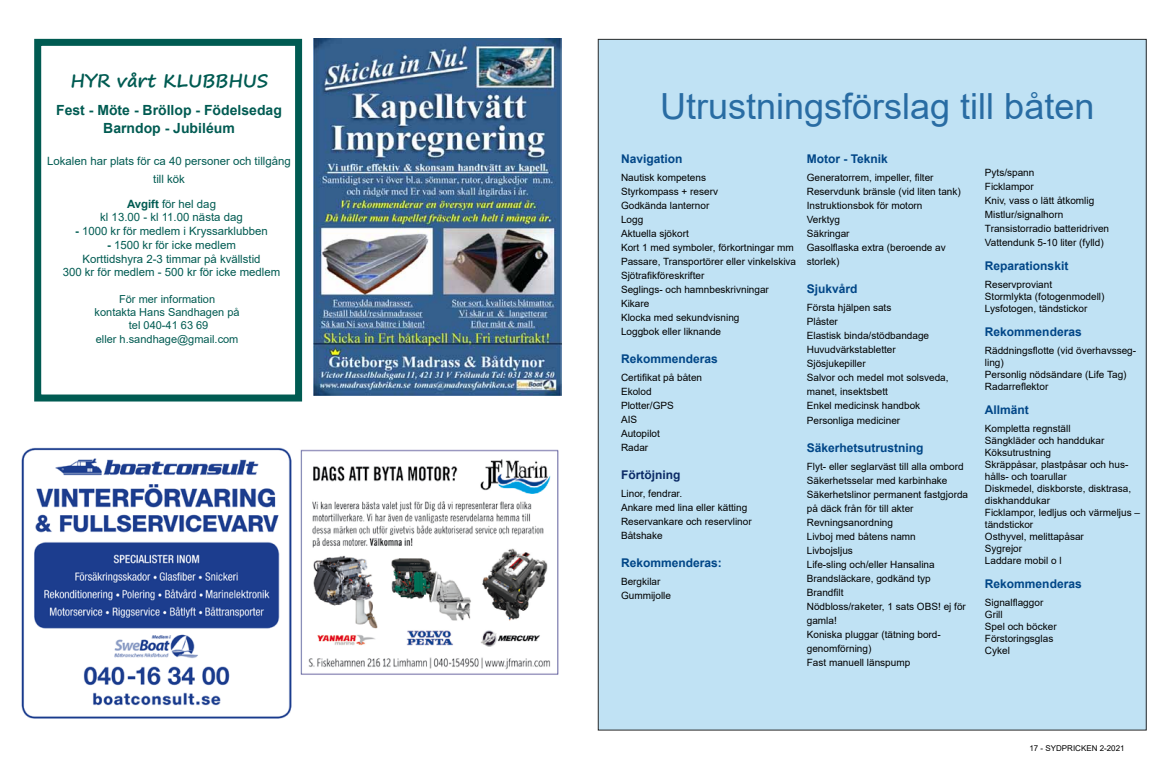
<style>
.page{position:relative;width:1163px;height:780px;background:#fff}
.page>*{position:absolute;margin:0;border:0;box-sizing:border-box;transform-origin:0 0}
.t1{font:36px "Arial";color:#005192}
.t2{font:700 18px "Segoe Print";color:#005b52}
.t3{font:700 14px/18px "Arial";color:#005b52;text-align:center}
.t4{font:700 12px "Arial";color:#004687}
.t5{font:700 12px "Arial";color:#0b2a66}
.t6{font:11.4px/13.7px "Arial";color:#005b52;text-align:center}
.t7{font:11px/13.2px "Arial";color:#005b52;text-align:center}
.t8{font:10px/14px "Arial";color:#000}
.t9{font:8px "Arial";color:#000}
.s1{font-weight:700}
</style>
<div class="page">
<div style="left:598px;top:39px;width:547px;height:691px;background:#c0e2f4"></div>
<img style="left:21px;top:447px;width:271px;height:272px">
<img style="left:313px;top:38px;width:248px;height:357px">
<img style="left:300px;top:449px;width:259px;height:226px">
<div style="left:34px;top:39px;width:268px;height:362px;border:7px solid #005b52"></div>
<h2 class="t2" style="left:70px;top:64px;width:199px">HYR vårt KLUBBHUS</h2>
<h3 class="t3" style="left:56px;top:102px;width:227px">Fest - Möte - Bröllop - Födelsedag<br>Barndop - Jubiléum</h3>
<p class="t6" style="left:47px;top:152px;width:245px;line-height:18px">Lokalen har plats för ca 40 personer och tillgång till kök</p>
<p class="t6" style="left:100px;top:197px;width:144px"><span class="s1">Avgift</span> för hel dag<br>kl 13.00 - kl 11.00 nästa dag</p>
<p class="t6" style="left:75px;top:224px;width:194px"><span class="s1">-</span> 1000 kr för medlem i Kryssarklubben</p>
<p class="t6" style="left:63px;top:238px;width:219px"><span class="s1">-</span> 1500 kr för icke medlem<br>Korttidshyra 2-3 timmar på kvällstid<br>300 kr för medlem - 500 kr för icke medlem</p>
<p class="t7" style="left:95px;top:292px;width:146px">För mer information<br>kontakta Hans Sandhagen på tel 040-41 63 69<br>eller h.sandhage@gmail.com</p>
<h1 class="t1" style="left:660px;top:82px;width:436px">Utrustningsförslag till båten</h1>
<p class="t4" style="left:621px;top:150px;width:63px">Navigation</p>
<p class="t8" style="left:621px;top:170px;width:177px">Nautisk kompetens<br>Styrkompass + reserv<br>Godkända lanternor<br>Logg<br>Aktuella sjökort<br>Kort 1 med symboler, förkortningar mm<br>Passare, Transportörer eller vinkelskiva<br>Sjötrafikföreskrifter<br>Seglings- och hamnbeskrivningar<br>Kikare<br>Klocka med sekundvisning<br>Loggbok eller liknande</p>
<p class="t4" style="left:621px;top:350px;width:98px">Rekommenderas</p>
<p class="t8" style="left:621px;top:370px;width:83px">Certifikat på båten<br>Ekolod<br>Plotter/GPS<br>AIS<br>Autopilot<br>Radar</p>
<p class="t5" style="left:621px;top:466px;width:61px">Förtöjning</p>
<p class="t8" style="left:621px;top:486px;width:132px">Linor, fendrar.<br>Ankare med lina eller kätting<br>Reservankare och reservlinor<br>Båtshake</p>
<p class="t4" style="left:621px;top:554px;width:102px">Rekommenderas:</p>
<p class="t8" style="left:621px;top:574px;width:51px">Bergkilar<br>Gummijolle</p>
<p class="t4" style="left:806px;top:151px;width:83px">Motor - Teknik</p>
<p class="t8" style="left:806px;top:171px;width:155px">Generatorrem, impeller, filter<br>Reservdunk bränsle (vid liten tank)<br>Instruktionsbok för motorn<br>Verktyg<br>Säkringar<br>Gasolflaska extra (beroende av storlek)</p>
<p class="t4" style="left:806px;top:281px;width:52px">Sjukvård</p>
<p class="t8" style="left:806px;top:301px;width:143px">Första hjälpen sats<br>Plåster<br>Elastisk binda/stödbandage<br>Huvudvärkstabletter<br>Sjösjukepiller<br>Salvor och medel mot solsveda, manet, insektsbett<br>Enkel medicinsk handbok<br>Personliga mediciner</p>
<p class="t4" style="left:806px;top:439px;width:118px">Säkerhetsutrustning</p>
<p class="t8" style="left:806px;top:459px;width:163px">Flyt- eller seglarväst till alla ombord<br>Säkerhetsselar med karbinhake<br>Säkerhetslinor permanent fastgjorda på däck från för till akter<br>Revningsanordning<br>Livboj med båtens namn<br>Livbojsljus<br>Life-sling och/eller Hansalina<br>Brandsläckare, godkänd typ<br>Brandfilt<br>Nödbloss/raketer, 1 sats OBS! ej för gamla!<br>Koniska pluggar (tätning bord&shy;genomförning)<br>Fast manuell länspump</p>
<p class="t8" style="left:984px;top:165px;width:126px">Pyts/spann<br>Ficklampor<br>Kniv, vass o lätt åtkomlig<br>Mistlur/signalhorn<br>Transistorradio batteridriven<br>Vattendunk 5-10 liter (fylld)</p>
<p class="t4" style="left:984px;top:257px;width:85px">Reparationskit</p>
<p class="t8" style="left:984px;top:278px;width:121px;line-height:12px">Reservproviant<br>Stormlykta (fotogenmodell)<br>Lysfotogen, tändstickor</p>
<p class="t4" style="left:984px;top:323px;width:98px">Rekommenderas</p>
<p class="t8" style="left:984px;top:344px;width:153px;line-height:12px">Räddningsflotte (vid överhavsseg&shy;ling)<br>Personlig nödsändare (Life Tag)<br>Radarreflektor</p>
<p class="t4" style="left:984px;top:401px;width:46px">Allmänt</p>
<p class="t8" style="left:984px;top:422px;width:157px;line-height:12px">Kompletta regnställ<br>Sängkläder och handdukar<br>Köksutrustning<br>Skräppåsar, plastpåsar och hus&shy;hålls- och toarullar<br>Diskmedel, diskborste, disktrasa, diskhanddukar<br>Ficklampor, ledljus och värmeljus – tändstickor<br>Osthyvel, melittapåsar<br>Sygrejor<br>Laddare mobil o l</p>
<p class="t4" style="left:984px;top:575px;width:98px">Rekommenderas</p>
<p class="t8" style="left:984px;top:596px;width:73px;line-height:12px">Signalflaggor<br>Grill<br>Spel och böcker<br>Förstoringsglas<br>Cykel</p>
<p class="t9" style="left:1029px;top:742px;width:97px">17 - SYDPRICKEN 2-2021</p>
</div>
